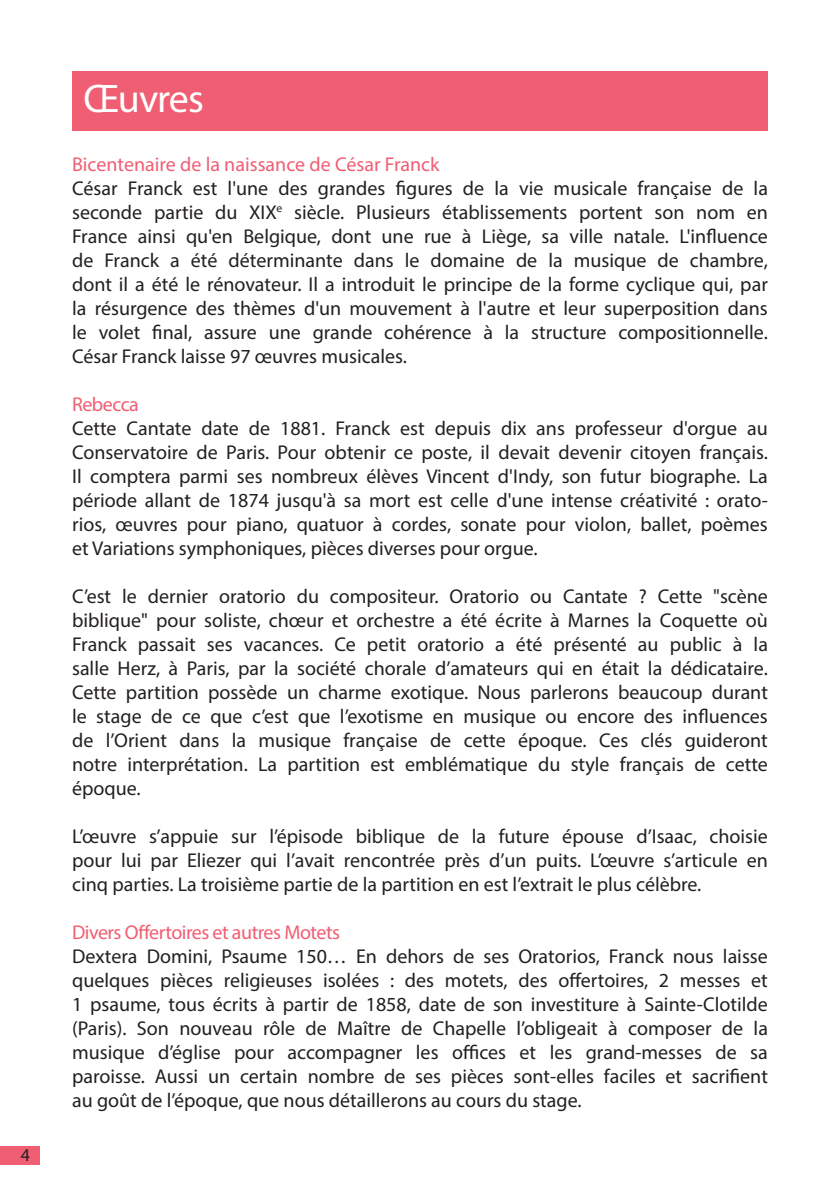
<style>
.page{position:relative;width:840px;height:1191px;background:#fff}
.page>*{position:absolute;margin:0;border:0;box-sizing:border-box;transform-origin:0 0}
.t1{font:40px "Myriad Pro";letter-spacing:-.025em;color:#fff}
.t2{font:20px/24px "Myriad Pro";color:#231f20;text-align:justify}
.t3{font:20px "Myriad Pro";letter-spacing:-.01em;color:#f05e73}
.t4{font:18px "Myriad Pro";color:#231f20}
</style>
<div class="page">
<div style="left:0;top:1146px;width:39px;height:18px;background:#f05e73"></div>
<div style="left:72px;top:71px;width:695px;height:59px;background:#f05e73"></div>
<p class="t4" style="left:21px;top:1143px;width:11px">4</p>
<p class="t1" style="left:83px;top:74px;width:122px">Œuvres</p>
<p class="t3" style="left:72px;top:152px;width:369px">Bicentenaire de la naissance de César Franck</p>
<p class="t2" style="left:72px;top:176px;width:697px">César Franck est l'une des grandes figures de la vie musicale française de la seconde partie du XIX<sup>e</sup> siècle. Plusieurs établissements portent son nom en France ainsi qu'en Belgique, dont une rue à Liège, sa ville natale. L'influence de Franck a été déterminante dans le domaine de la musique de chambre, dont il a été le rénovateur. Il a introduit le principe de la forme cyclique qui, par la résurgence des thèmes d'un mouvement à l'autre et leur superposition dans le volet final, assure une grande cohérence à la structure compositionnelle.<br>César Franck laisse 97 œuvres musicales.</p>
<p class="t3" style="left:72px;top:392px;width:68px">Rebecca</p>
<p class="t2" style="left:72px;top:416px;width:697px">Cette Cantate date de 1881. Franck est depuis dix ans professeur d'orgue au Conservatoire de Paris. Pour obtenir ce poste, il devait devenir citoyen français.<br>Il comptera parmi ses nombreux élèves Vincent d'Indy, son futur biographe. La période allant de 1874 jusqu'à sa mort est celle d'une intense créativité : orato&shy;rios, œuvres pour piano, quatuor à cordes, sonate pour violon, ballet, poèmes et Variations symphoniques, pièces diverses pour orgue.</p>
<p class="t2" style="left:72px;top:584px;width:697px">C’est le dernier oratorio du compositeur. Oratorio ou Cantate ? Cette "scène biblique" pour soliste, chœur et orchestre a été écrite à Marnes la Coquette où Franck passait ses vacances. Ce petit oratorio a été présenté au public à la salle Herz, à Paris, par la société chorale d’amateurs qui en était la dédicataire.<br>Cette partition possède un charme exotique. Nous parlerons beaucoup durant le stage de ce que c’est que l’exotisme en musique ou encore des influences de l’Orient dans la musique française de cette époque. Ces clés guideront notre interprétation. La partition est emblématique du style français de cette époque.</p>
<p class="t2" style="left:72px;top:824px;width:697px">L’œuvre s’appuie sur l’épisode biblique de la future épouse d’Isaac, choisie pour lui par Eliezer qui l’avait rencontrée près d’un puits. L’œuvre s’articule en cinq parties. La troisième partie de la partition en est l’extrait le plus célèbre.</p>
<p class="t3" style="left:72px;top:920px;width:269px">Divers Offertoires et autres Motets</p>
<p class="t2" style="left:72px;top:944px;width:697px">Dextera Domini, Psaume 150… En dehors de ses Oratorios, Franck nous laisse quelques pièces religieuses isolées : des motets, des offertoires, 2 messes et 1 psaume, tous écrits à partir de 1858, date de son investiture à Sainte-Clotilde (Paris). Son nouveau rôle de Maître de Chapelle l’obligeait à composer de la musique d’église pour accompagner les offices et les grand-messes de sa paroisse. Aussi un certain nombre de ses pièces sont-elles faciles et sacrifient au goût de l’époque, que nous détaillerons au cours du stage.</p>
</div>
